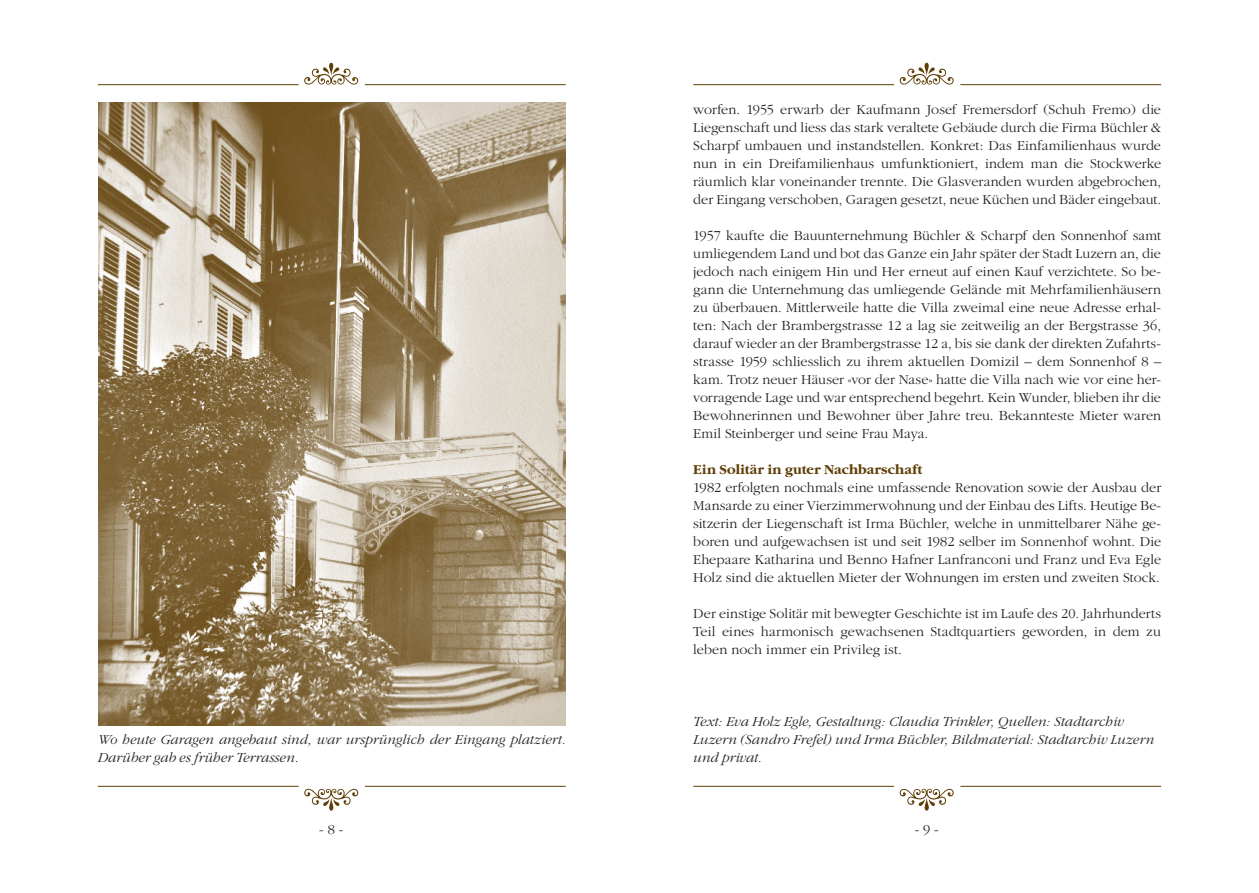
<style>
.page{position:relative;width:1259px;height:893px;background:#fff}
.page>*{position:absolute;margin:0;border:0;box-sizing:border-box;transform-origin:0 0}
.t1{font:54px "Woodtype Ornaments Std";color:#5f3e06}
.t2{font:300 14.25px/18px "Garamond";color:#231f20;text-align:justify}
.t3{font:italic 300 14.25px/18px "Garamond";letter-spacing:.005em;color:#231f20}
.t4{font:700 14.25px "Garamond";letter-spacing:.01em;color:#5f3e06}
</style>
<div class="page">
<hr style="left:98px;top:84px;width:200px;height:1px;background:#5f3e06">
<hr style="left:98px;top:786px;width:200px;height:1px;background:#5f3e06">
<hr style="left:365px;top:84px;width:201px;height:1px;background:#5f3e06">
<hr style="left:365px;top:786px;width:201px;height:1px;background:#5f3e06">
<hr style="left:693px;top:84px;width:201px;height:1px;background:#5f3e06">
<hr style="left:693px;top:786px;width:201px;height:1px;background:#5f3e06">
<hr style="left:960px;top:84px;width:201px;height:1px;background:#5f3e06">
<hr style="left:960px;top:786px;width:201px;height:1px;background:#5f3e06">
<img style="left:98px;top:103px;width:468px;height:623px">
<h1 class="t1" style="left:304px;top:44px;width:55px">•</h1>
<p class="t3" style="left:98px;top:731px;width:469px">Wo heute Garagen angebaut sind, war ursprünglich der Eingang platziert.<br>Darüber gab es früher Terrassen.</p>
<h1 class="t1" style="left:358px;top:829px;width:55px;rotate:-180deg">•</h1>
<p class="t2" style="left:319px;top:821px;width:25px">- 8 -</p>
<h1 class="t1" style="left:899px;top:44px;width:55px">•</h1>
<p class="t2" style="left:693px;top:101px;width:469px">worfen. 1955 erwarb der Kaufmann Josef Fremersdorf (Schuh Fremo) die Liegenschaft und liess das stark veraltete Gebäude durch die Firma Büchler &amp; Scharpf umbauen und instandstellen. Konkret: Das Einfamilienhaus wurde nun in ein Dreifamilienhaus umfunktioniert, indem man die Stockwerke räumlich klar voneinander trennte. Die Glasveranden wurden abgebrochen, der Eingang verschoben, Garagen gesetzt, neue Küchen und Bäder eingebaut.</p>
<p class="t2" style="left:693px;top:227px;width:469px">1957 kaufte die Bauunternehmung Büchler &amp; Scharpf den Sonnenhof samt umliegendem Land und bot das Ganze ein Jahr später der Stadt Luzern an, die jedoch nach einigem Hin und Her erneut auf einen Kauf verzichtete. So be&shy;gann die Unternehmung das umliegende Gelände mit Mehrfamilienhäusern zu überbauen. Mittlerweile hatte die Villa zweimal eine neue Adresse erhal&shy;ten: Nach der Brambergstrasse 12 a lag sie zeitweilig an der Bergstrasse 36, darauf wieder an der Brambergstrasse 12 a, bis sie dank der direkten Zufahrts&shy;strasse 1959 schliesslich zu ihrem aktuellen Domizil – dem Sonnenhof 8 – kam. Trotz neuer Häuser «vor der Nase» hatte die Villa nach wie vor eine her&shy;vorragende Lage und war entsprechend begehrt. Kein Wunder, blieben ihr die Bewohnerinnen und Bewohner über Jahre treu. Bekannteste Mieter waren Emil Steinberger und seine Frau Maya.</p>
<p class="t4" style="left:693px;top:462px;width:231px">Ein Solitär in guter Nachbarschaft</p>
<p class="t2" style="left:693px;top:479px;width:469px">1982 erfolgten nochmals eine umfassende Renovation sowie der Ausbau der Mansarde zu einer Vierzimmerwohnung und der Einbau des Lifts. Heutige Be&shy;sitzerin der Liegenschaft ist Irma Büchler, welche in unmittelbarer Nähe ge&shy;boren und aufgewachsen ist und seit 1982 selber im Sonnenhof wohnt. Die Ehepaare Katharina und Benno Hafner Lanfranconi und Franz und Eva Egle Holz sind die aktuellen Mieter der Wohnungen im ersten und zweiten Stock.</p>
<p class="t2" style="left:693px;top:605px;width:469px">Der einstige Solitär mit bewegter Geschichte ist im Laufe des 20. Jahrhunderts Teil eines harmonisch gewachsenen Stadtquartiers geworden, in dem zu leben noch immer ein Privileg ist.</p>
<p class="t3" style="left:693px;top:713px;width:462px">Text: Eva Holz Egle, Gestaltung: Claudia Trinkler, Quellen: Stadtarchiv<br>Luzern (Sandro Frefel) und Irma Büchler, Bildmaterial: Stadtarchiv Luzern und privat.</p>
<h1 class="t1" style="left:953px;top:829px;width:55px;rotate:-180deg">•</h1>
<p class="t2" style="left:914px;top:821px;width:25px">- 9 -</p>
</div>
